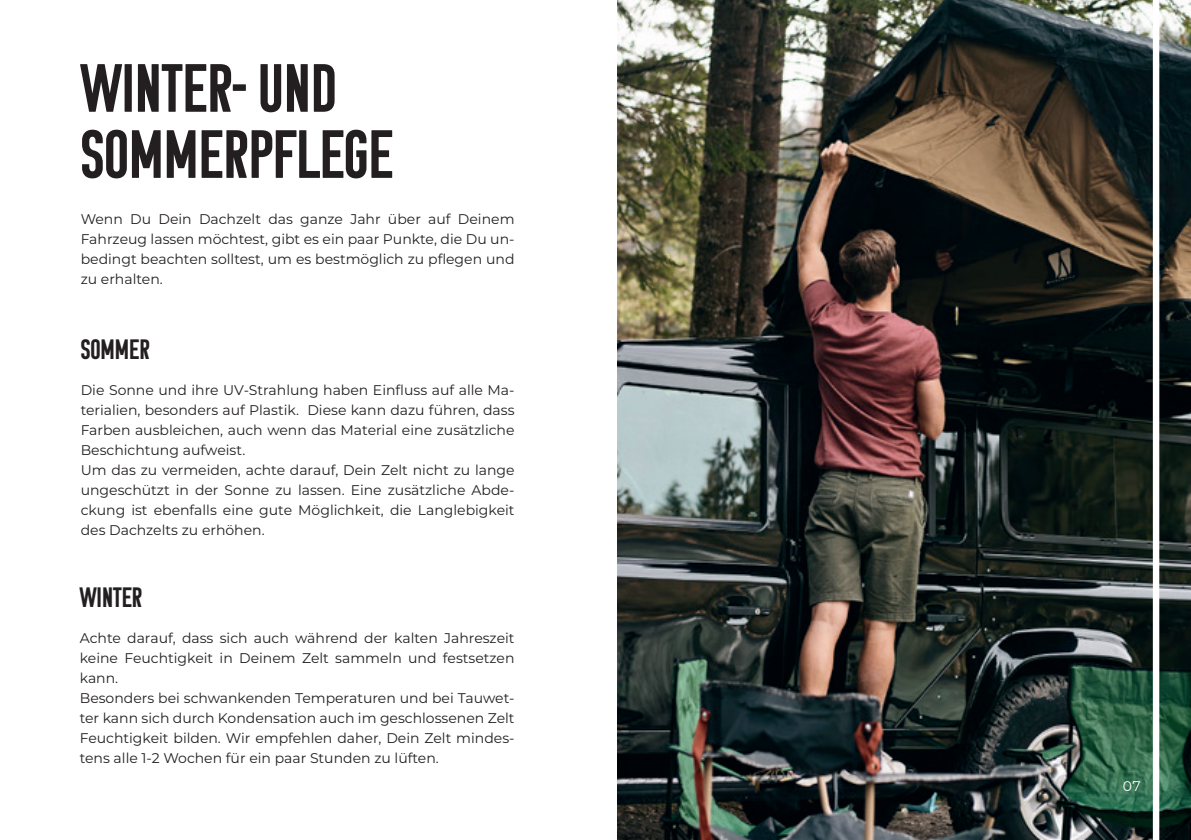
<style>
.page{position:relative;width:1191px;height:840px;background:#fff}
.page>*{position:absolute;margin:0;border:0;box-sizing:border-box;transform-origin:0 0}
.t1{font:68px/66px "Komu B";color:#231f20}
.t2{font:28px "Komu B";color:#231f20}
.t3{font:14px/20px "Montserrat";color:#231f20}
.t4{font:14px "Montserrat";color:#fff}
</style>
<div class="page">
<img style="left:617px;top:0;width:574px;height:839px">
<div style="left:1152px;top:0;width:7px;height:839px;background:#fff"></div>
<h1 class="t1" style="left:81px;top:54px;width:314px">WINTER- UND<br>SOMMERPFLEGE</h1>
<p class="t3" style="left:81px;top:209px;width:435px;text-align:justify">Wenn Du Dein Dachzelt das ganze Jahr über auf Deinem Fahrzeug lassen möchtest, gibt es ein paar Punkte, die Du un&shy;bedingt beachten solltest, um es bestmöglich zu pflegen und zu erhalten.</p>
<h2 class="t2" style="left:81px;top:333px;width:71px">SOMMER</h2>
<p class="t3" style="left:81px;top:379px;width:435px">Die Sonne und ihre UV-Strahlung haben Einfluss auf alle Ma&shy;terialien, besonders auf Plastik. Diese kann dazu führen, dass Farben ausbleichen, auch wenn das Material eine zusätzliche Beschichtung aufweist.<br>Um das zu vermeiden, achte darauf, Dein Zelt nicht zu lange ungeschützt in der Sonne zu lassen. Eine zusätzliche Abde&shy;ckung ist ebenfalls eine gute Möglichkeit, die Langlebigkeit des Dachzelts zu erhöhen.</p>
<h2 class="t2" style="left:80px;top:581px;width:64px">WINTER</h2>
<p class="t3" style="left:80px;top:626px;width:436px">Achte darauf, dass sich auch während der kalten Jahreszeit keine Feuchtigkeit in Deinem Zelt sammeln und festsetzen kann.<br>Besonders bei schwankenden Temperaturen und bei Tauwet&shy;ter kann sich durch Kondensation auch im geschlossenen Zelt Feuchtigkeit bilden. Wir empfehlen daher, Dein Zelt mindes&shy;tens alle 1-2 Wochen für ein paar Stunden zu lüften.</p>
<p class="t4" style="left:1123px;top:776px;width:19px">07</p>
</div>
